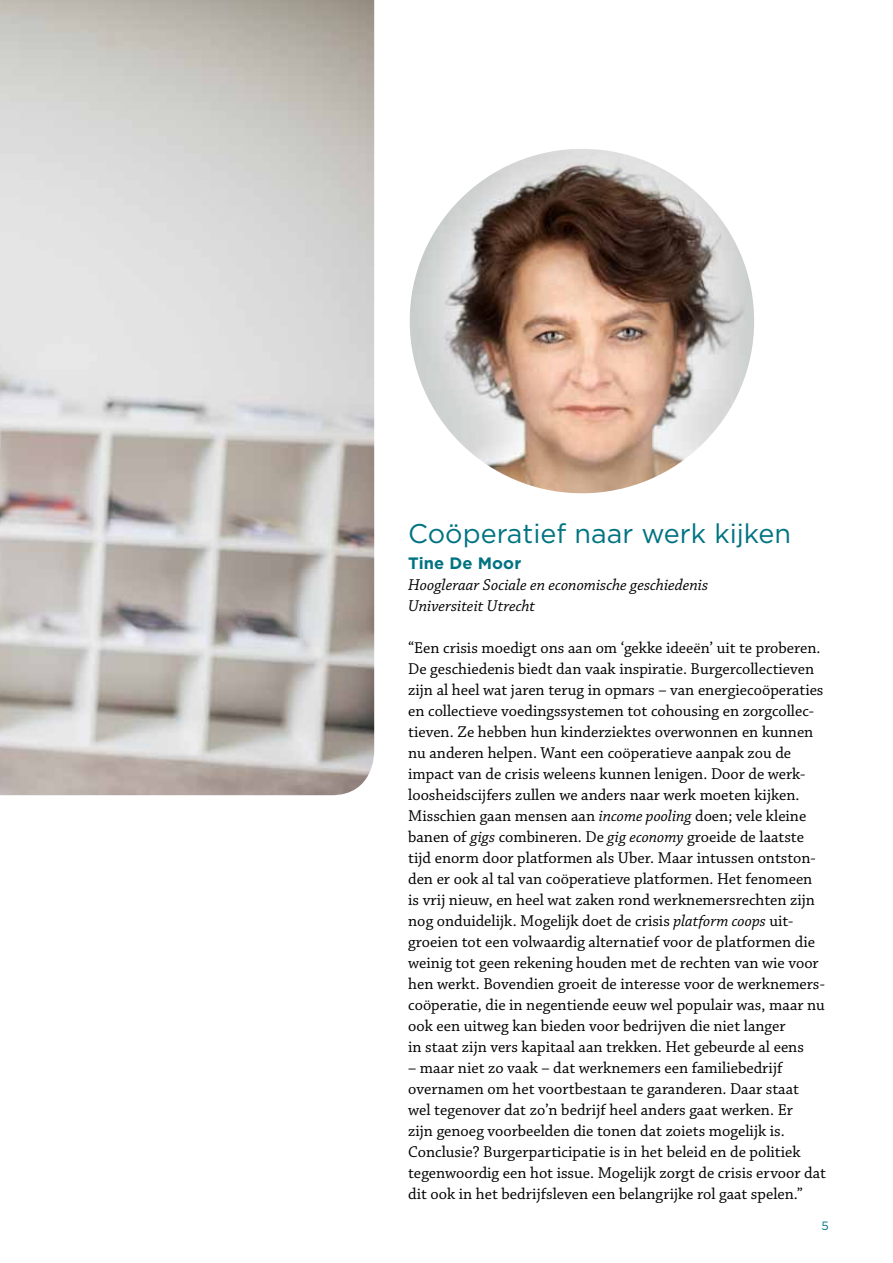
<style>
.page{position:relative;width:893px;height:1263px;background:#fff}
.page>*{position:absolute;margin:0;border:0;box-sizing:border-box;transform-origin:0 0}
.t1{font:27px "Gotham";color:#007382}
.t2{font:16.5px/21px "Chaparral Pro";color:#000}
.t3{font:italic 16.5px/21px "Chaparral Pro";color:#000}
.t4{font:700 16.5px "Gotham";letter-spacing:.005em;color:#007382}
.t5{font:12px "Gotham";color:#007382}
.s1{font-style:italic}
</style>
<div class="page">
<img style="left:0;top:0;width:374px;height:795px">
<img style="left:410px;top:149px;width:344px;height:344px;border-radius:172px">
<h1 class="t1" style="left:408px;top:516px;width:384px">Coöperatief naar werk kijken</h1>
<p class="t4" style="left:408px;top:552px;width:115px">Tine De Moor</p>
<p class="t3" style="left:408px;top:575px;width:301px">Hoogleraar Sociale en economische geschiedenis<br>Universiteit Utrecht</p>
<p class="t2" style="left:408px;top:638px;width:418px">“Een crisis moedigt ons aan om ‘gekke ideeën’ uit te proberen.<br>De geschiedenis biedt dan vaak inspiratie. Burgercollectieven zijn al heel wat jaren terug in opmars – van energiecoöperaties en collectieve voedingssystemen tot cohousing en zorgcollec&shy;tieven. Ze hebben hun kinderziektes overwonnen en kunnen nu anderen helpen. Want een coöperatieve aanpak zou de impact van de crisis weleens kunnen lenigen. Door de werk&shy;loosheidscijfers zullen we anders naar werk moeten kijken.<br>Misschien gaan mensen aan <span class="s1">income pooling</span> doen; vele kleine banen of <span class="s1">gigs</span> combineren. De <span class="s1">gig economy</span> groeide de laatste tijd enorm door platformen als Uber. Maar intussen ontston&shy;den er ook al tal van coöperatieve platformen. Het fenomeen is vrij nieuw, en heel wat zaken rond werknemersrechten zijn nog onduidelijk. Mogelijk doet de crisis <span class="s1">platform coops</span> uit&shy;groeien tot een volwaardig alternatief voor de platformen die weinig tot geen rekening houden met de rechten van wie voor hen werkt. Bovendien groeit de interesse voor de werknemers&shy;coöperatie, die in negentiende eeuw wel populair was, maar nu ook een uitweg kan bieden voor bedrijven die niet langer<br>in staat zijn vers kapitaal aan trekken. Het gebeurde al eens</p>
<p class="t2" style="left:408px;top:1058px;width:419px">– maar niet zo vaak – dat werknemers een familiebedrijf overnamen om het voortbestaan te garanderen. Daar staat<br>wel tegenover dat zo’n bedrijf heel anders gaat werken. Er<br>zijn genoeg voorbeelden die tonen dat zoiets mogelijk is.<br>Conclusie? Burgerparticipatie is in het beleid en de politiek tegenwoordig een hot issue. Mogelijk zorgt de crisis ervoor dat dit ook in het bedrijfsleven een belangrijke rol gaat spelen.”</p>
<p class="t5" style="left:822px;top:1218px;width:9px">5</p>
</div>
